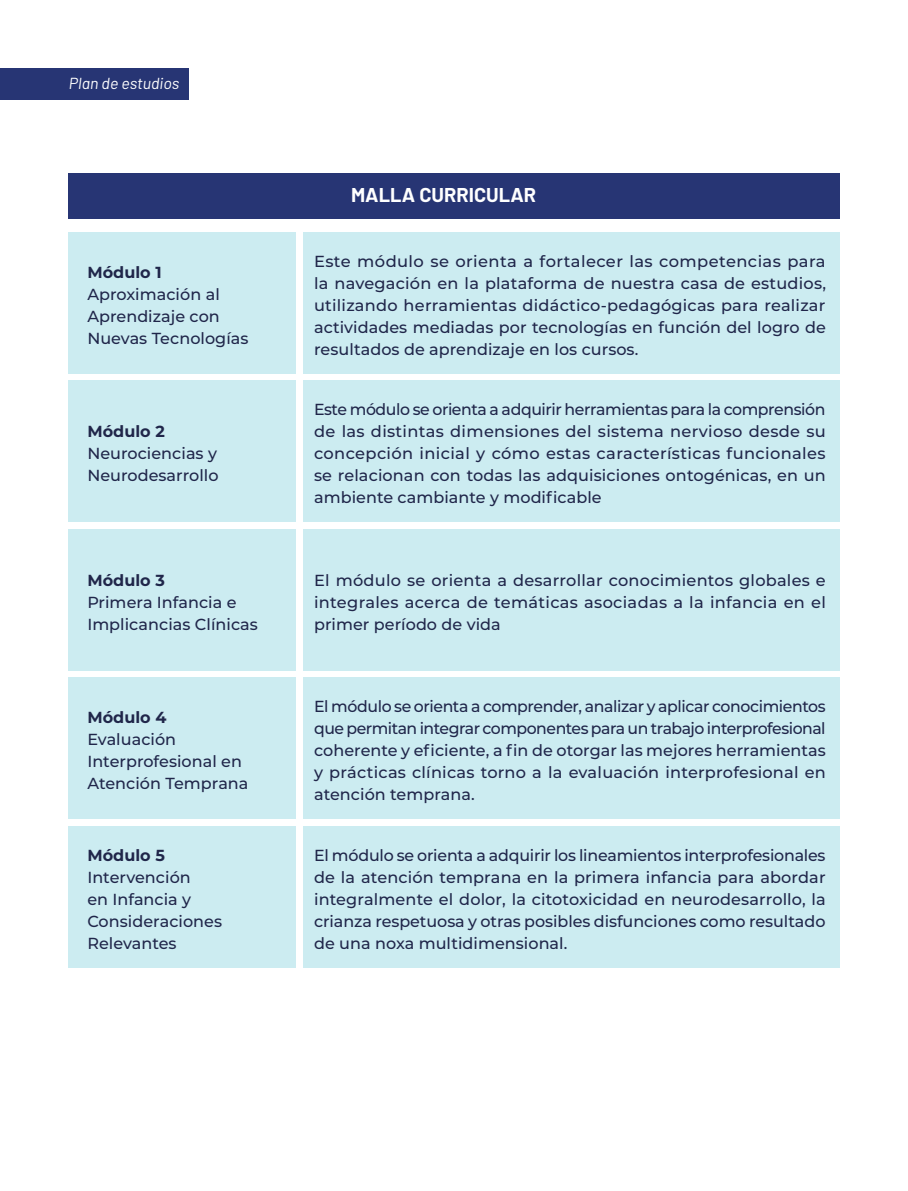
<style>
.page{position:relative;width:908px;height:1191px;background:#fff}
.page>*{position:absolute;margin:0;border:0;box-sizing:border-box;transform-origin:0 0}
.t1{font:700 20px "Barlow";color:#fff}
.t2{font:500 16px/22px "Montserrat";letter-spacing:.005em;color:#20264a}
.t3{font:700 16px "Montserrat";letter-spacing:.005em;color:#20264a}
.t4{font:italic 16px "Barlow";color:#fff}
</style>
<div class="page">
<div style="left:68px;top:173px;width:771px;height:45px;background:#273574"></div>
<div style="left:0;top:68px;width:188px;height:31px;background:#273574"></div>
<div style="left:68px;top:232px;width:227px;height:142px;background:#ccecf1"></div>
<div style="left:68px;top:380px;width:227px;height:142px;background:#ccecf1"></div>
<div style="left:68px;top:529px;width:227px;height:142px;background:#ccecf1"></div>
<div style="left:68px;top:677px;width:227px;height:142px;background:#ccecf1"></div>
<div style="left:68px;top:826px;width:227px;height:141px;background:#ccecf1"></div>
<div style="left:303px;top:232px;width:536px;height:142px;background:#ccecf1"></div>
<div style="left:303px;top:380px;width:536px;height:142px;background:#ccecf1"></div>
<div style="left:303px;top:529px;width:536px;height:142px;background:#ccecf1"></div>
<div style="left:303px;top:677px;width:536px;height:142px;background:#ccecf1"></div>
<div style="left:303px;top:826px;width:536px;height:141px;background:#ccecf1"></div>
<p class="t4" style="left:69px;top:73px;width:112px">Plan de estudios</p>
<p class="t3" style="left:87px;top:260px;width:76px">Módulo 1</p>
<p class="t2" style="left:87px;top:282px;width:163px">Aproximación al<br>Aprendizaje con<br>Nuevas Tecnologías</p>
<p class="t3" style="left:87px;top:420px;width:79px">Módulo 2</p>
<p class="t2" style="left:87px;top:442px;width:133px">Neurociencias y<br>Neurodesarrollo</p>
<p class="t3" style="left:87px;top:568px;width:79px">Módulo 3</p>
<p class="t2" style="left:87px;top:590px;width:172px">Primera Infancia e<br>Implicancias Clínicas</p>
<p class="t3" style="left:87px;top:706px;width:81px">Módulo 4</p>
<p class="t2" style="left:87px;top:727px;width:162px">Evaluación<br>Interprofesional en<br>Atención Temprana</p>
<p class="t3" style="left:87px;top:843px;width:79px">Módulo 5</p>
<p class="t2" style="left:87px;top:865px;width:136px">Intervención<br>en Infancia y<br>Consideraciones<br>Relevantes</p>
<p class="t1" style="left:351px;top:183px;width:187px">MALLA CURRICULAR</p>
<p class="t2" style="left:314px;top:249px;width:513px;text-align:justify">Este módulo se orienta a fortalecer las competencias para la navegación en la plataforma de nuestra casa de estudios, utilizando herramientas didáctico-pedagógicas para realizar actividades mediadas por tecnologías en función del logro de resultados de aprendizaje en los cursos.</p>
<p class="t2" style="left:314px;top:398px;width:513px;text-align:justify">Este módulo se orienta a adquirir herramientas para la comprensión de las distintas dimensiones del sistema nervioso desde su concepción inicial y cómo estas características funcionales se relacionan con todas las adquisiciones ontogénicas, en un ambiente cambiante y modificable</p>
<p class="t2" style="left:314px;top:568px;width:513px;text-align:justify">El módulo se orienta a desarrollar conocimientos globales e integrales acerca de temáticas asociadas a la infancia en el primer período de vida</p>
<p class="t2" style="left:314px;top:694px;width:513px;text-align:justify">El módulo se orienta a comprender, analizar y aplicar conocimientos que permitan integrar componentes para un trabajo interprofesional coherente y eficiente, a fin de otorgar las mejores herramientas y prácticas clínicas torno a la evaluación interprofesional en atención temprana.</p>
<p class="t2" style="left:314px;top:843px;width:513px;text-align:justify">El módulo se orienta a adquirir los lineamientos interprofesionales de la atención temprana en la primera infancia para abordar integralmente el dolor, la citotoxicidad en neurodesarrollo, la crianza respetuosa y otras posibles disfunciones como resultado de una noxa multidimensional.</p>
</div>
